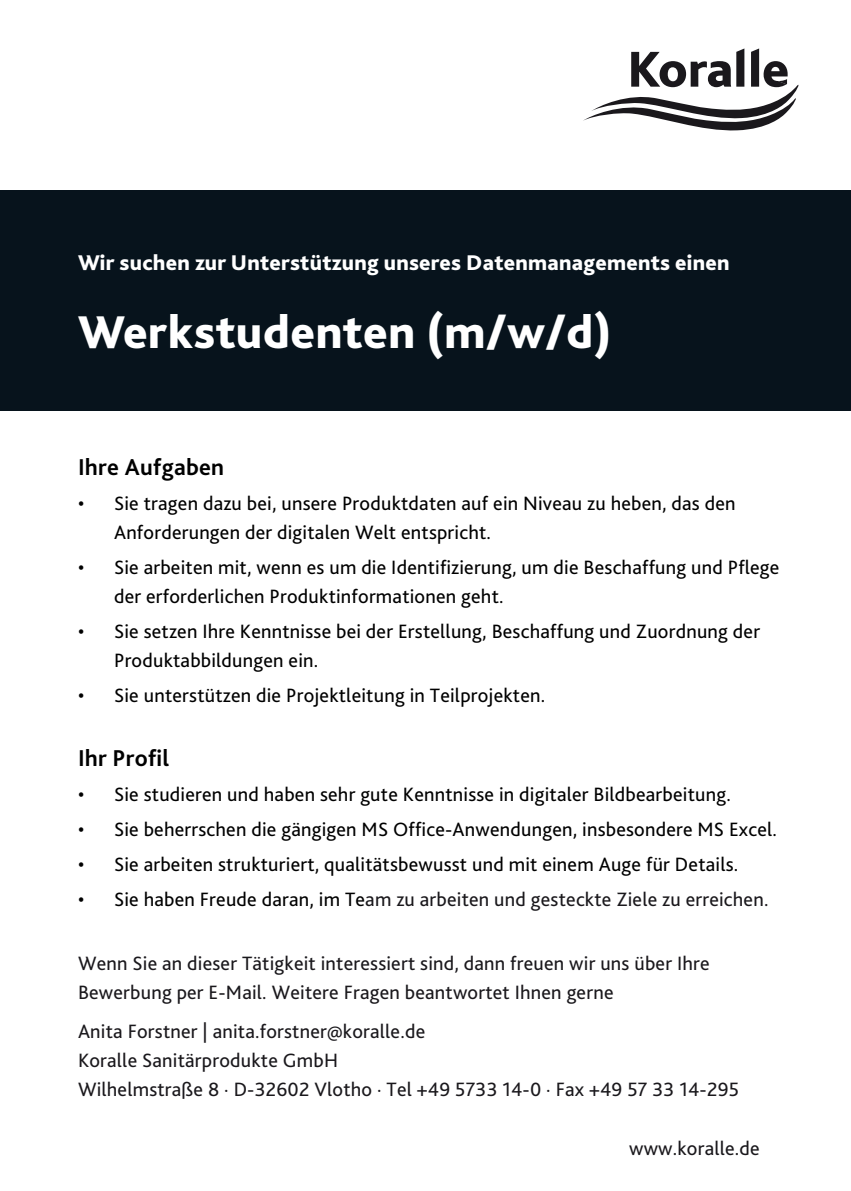
<style>
.page{position:relative;width:851px;height:1191px;background:#fff}
.page>*{position:absolute;margin:0;border:0;box-sizing:border-box;transform-origin:0 0}
.t1{font:800 48px "Bliss 2";letter-spacing:.01em;color:#fff}
.t2{font:700 24px "Bliss 2";letter-spacing:.01em;color:#000}
.t3{font:800 22.2px "Bliss 2";letter-spacing:.01em;color:#fff}
.t4{font:20.2px/29.2px "Bliss 2";letter-spacing:.01em;color:#000}
.t5{font:20.2px/29.2px "Bliss 2";letter-spacing:.01em;color:#1a181c}
.s1{color:#000}
</style>
<div class="page">
<div style="left:0;top:190px;width:850px;height:221px;background:#07131c"></div>
<svg style="left:583px;top:48px;width:216px;height:83px"></svg>
<p class="t3" style="left:78px;top:248px;width:652px">Wir suchen zur Unterstützung unseres Datenmanagements einen</p>
<h1 class="t1" style="left:78px;top:303px;width:535px">Werkstudenten (m/w/d)</h1>
<p class="t2" style="left:78px;top:452px;width:148px">Ihre Aufgaben</p>
<p class="t4" style="left:114px;top:488px;width:623px;text-indent:-36px">• Sie tragen dazu bei, unsere Produktdaten auf ein Niveau zu heben, das den<br>Anforderungen der digitalen Welt entspricht.</p>
<p class="t4" style="left:114px;top:552px;width:667px;text-indent:-36px">• Sie arbeiten mit, wenn es um die Identifizierung, um die Beschaffung und Pflege der erforderlichen Produktinformationen geht.</p>
<p class="t4" style="left:114px;top:616px;width:647px;text-indent:-36px">• Sie setzen Ihre Kenntnisse bei der Erstellung, Beschaffung und Zuordnung der<br>Produktabbildungen ein.</p>
<p class="t4" style="left:78px;top:680px;width:468px">• Sie unterstützen die Projektleitung in Teilprojekten.</p>
<p class="t2" style="left:78px;top:743px;width:93px">Ihr Profil</p>
<p class="t4" style="left:78px;top:779px;width:654px">• Sie studieren und haben sehr gute Kenntnisse in digitaler Bildbearbeitung.</p>
<p class="t4" style="left:78px;top:814px;width:700px">• Sie beherrschen die gängigen MS Office-Anwendungen, insbesondere MS Excel.</p>
<p class="t4" style="left:78px;top:849px;width:661px">• Sie arbeiten strukturiert, qualitätsbewusst und mit einem Auge für Details.</p>
<p class="t5" style="left:78px;top:884px;width:692px"><span class="s1">• Sie haben Freude daran, im Te</span>am zu arbeiten und gesteckte Ziele zu erreichen.</p>
<p class="t5" style="left:78px;top:948px;width:633px">Wenn Sie an dieser Tätigkeit interessiert sind, dann freuen wir uns über Ihre<br>Bewerbung per E-Mail. Weitere Fragen beantwortet Ihnen gerne</p>
<p class="t5" style="left:78px;top:1016px;width:662px">Anita Forstner | anita.forstner@koralle.de<br>Koralle Sanitärprodukte GmbH<br>Wilhelmstraße 8 · D-32602 Vlotho · Tel +49 5733 14-0 · Fax +49 57 33 14-295</p>
<p class="t5" style="left:629px;top:1133px;width:132px">www.koralle.de</p>
</div>
